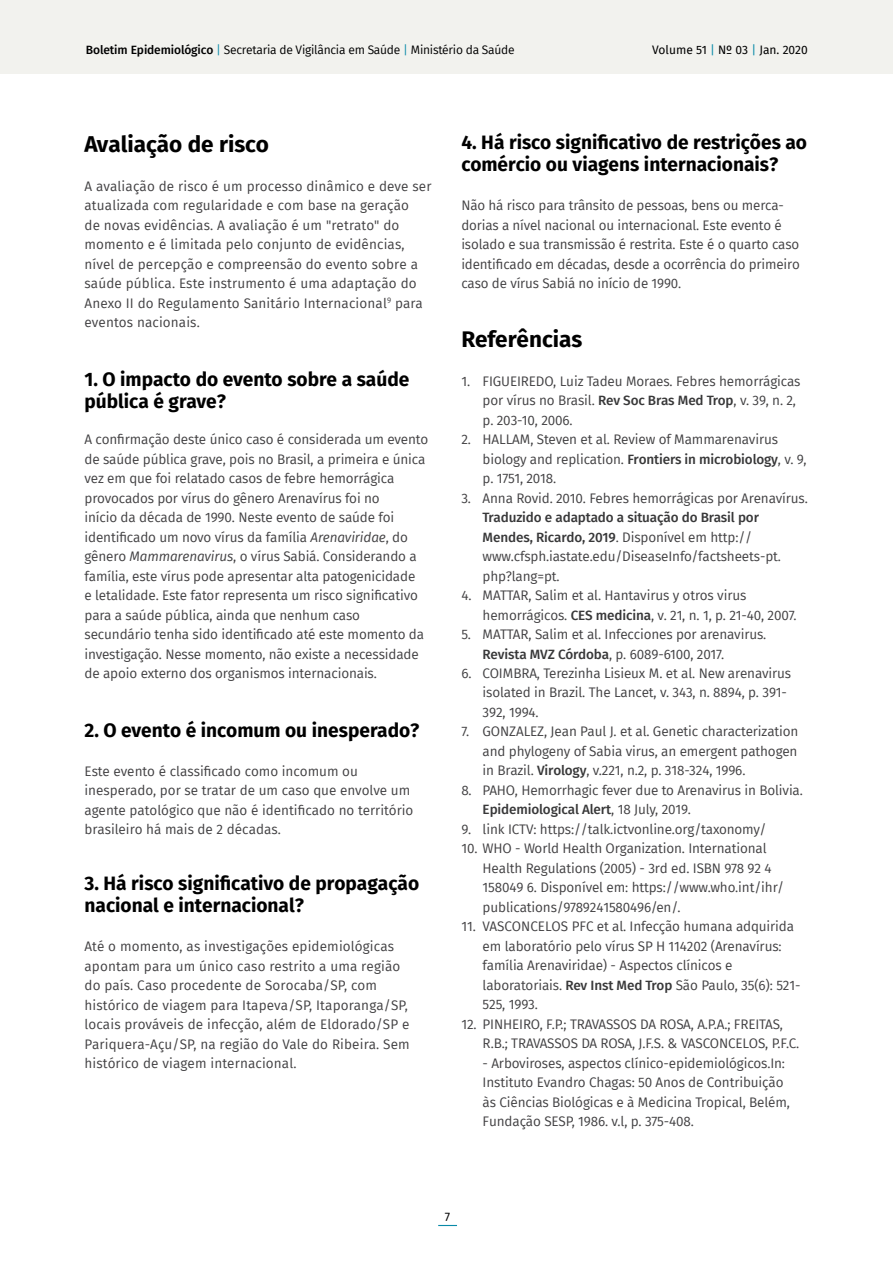
<style>
.page{position:relative;width:893px;height:1263px;background:#fff}
.page>*{position:absolute;margin:0;border:0;box-sizing:border-box;transform-origin:0 0}
.t1{font:700 22.5px "Fira Sans";color:#000}
.t2{font:700 19.5px/22.8px "Fira Sans";color:#000}
.t3{font:13.5px/19.5px "Fira Sans";letter-spacing:-.01em;color:#414042}
.t4{font:13.5px/19.5px "Fira Sans";letter-spacing:.01em;color:#414042}
.t5{font:12px "Fira Sans";letter-spacing:-.02em;color:#000}
.t6{font:12px "Fira Sans";color:#000}
.s1{font-weight:500}
.s2{color:#098aa8}
.s3{font-style:italic}
.s4{font-weight:500;color:#383839}
</style>
<div class="page">
<div style="left:0;top:0;width:893px;height:74px;background:#f2f2ee"></div>
<svg style="left:438px;top:1225px;width:19px;height:1px"></svg>
<p class="t5" style="left:86px;top:41px;width:430px"><span class="s1">Boletim Epidemiológico</span> <span class="s2">|</span> Secretaria de Vigilância em Saúde <span class="s2">|</span> Ministério da Saúde</p>
<p class="t6" style="left:652px;top:41px;width:157px">Volume 51 <span class="s2">|</span> Nº 03 <span class="s2">|</span> Jan. 2020</p>
<h1 class="t1" style="left:85px;top:125px;width:186px">Avaliação de risco</h1>
<p class="t4" style="left:85px;top:176px;width:349px">A avaliação de risco é um processo dinâmico e deve ser atualizada com regularidade e com base na geração<br>de novas evidências. A avaliação é um "retrato" do momento e é limitada pelo conjunto de evidências, nível de percepção e compreensão do evento sobre a saúde pública. Este instrumento é uma adaptação do Anexo II do Regulamento Sanitário Internacional<sup>9</sup> para eventos nacionais.</p>
<h2 class="t2" style="left:85px;top:366px;width:326px">1. O impacto do evento sobre a saúde pública é grave?</h2>
<p class="t3" style="left:85px;top:429px;width:345px">A confirmação deste único caso é considerada um evento de saúde pública grave, pois no Brasil, a primeira e única vez em que foi relatado casos de febre hemorrágica provocados por vírus do gênero Arenavírus foi no<br>início da década de 1990. Neste evento de saúde foi identificado um novo vírus da família <span class="s3">Arenaviridae</span>, do gênero <span class="s3">Mammarenavirus</span>, o vírus Sabiá. Considerando a família, este vírus pode apresentar alta patogenicidade<br>e letalidade. Este fator representa um risco significativo para a saúde pública, ainda que nenhum caso secundário tenha sido identificado até este momento da investigação. Nesse momento, não existe a necessidade de apoio externo dos organismos internacionais.</p>
<h2 class="t2" style="left:85px;top:717px;width:336px">2. O evento é incomum ou inesperado?</h2>
<p class="t3" style="left:85px;top:761px;width:330px">Este evento é classificado como incomum ou inesperado, por se tratar de um caso que envolve um agente patológico que não é identificado no território brasileiro há mais de 2 décadas.</p>
<h2 class="t2" style="left:85px;top:870px;width:336px">3. Há risco significativo de propagação nacional e internacional?</h2>
<p class="t4" style="left:85px;top:936px;width:327px">Até o momento, as investigações epidemiológicas apontam para um único caso restrito a uma região do país. Caso procedente de Sorocaba/SP, com histórico de viagem para Itapeva/SP, Itaporanga/SP, locais prováveis de infecção, além de Eldorado/SP e Pariquera-Açu/SP, na região do Vale do Ribeira. Sem histórico de viagem internacional.</p>
<h2 class="t2" style="left:461px;top:129px;width:347px">4. Há risco significativo de restrições ao comércio ou viagens internacionais?</h2>
<p class="t3" style="left:461px;top:195px;width:340px">Não há risco para trânsito de pessoas, bens ou merca&shy;dorias a nível nacional ou internacional. Este evento é isolado e sua transmissão é restrita. Este é o quarto caso identificado em décadas, desde a ocorrência do primeiro caso de vírus Sabiá no início de 1990.</p>
<h1 class="t1" style="left:461px;top:320px;width:122px">Referências</h1>
<p class="t3" style="left:483px;top:371px;width:319px;text-indent:-21px">1. FIGUEIREDO, Luiz Tadeu Moraes. Febres hemorrágicas por vírus no Brasil. <span class="s4">Rev Soc Bras Med Trop</span>, v. 39, n. 2, p. 203-10, 2006.</p>
<p class="t3" style="left:483px;top:429px;width:326px;text-indent:-21px">2. HALLAM, Steven et al. Review of Mammarenavirus biology and replication. <span class="s4">Frontiers in microbiology</span>, v. 9, p. 1751, 2018.</p>
<p class="t3" style="left:461px;top:488px;width:348px">3. Anna Rovid. 2010. Febres hemorrágicas por Arenavírus.</p>
<p class="t3" style="left:483px;top:507px;width:300px"><span class="s4">Traduzido e adaptado a situação do Brasil por Mendes, Ricardo, 2019</span>. Disponível em http:// www.cfsph.iastate.edu/DiseaseInfo/factsheets-pt. php?lang=pt.</p>
<p class="t3" style="left:483px;top:585px;width:316px;text-indent:-21px">4. MATTAR, Salim et al. Hantavirus y otros virus hemorrágicos. <span class="s4">CES medicina</span>, v. 21, n. 1, p. 21-40, 2007.</p>
<p class="t3" style="left:483px;top:624px;width:285px;text-indent:-21px">5. MATTAR, Salim et al. Infecciones por arenavirus.<br><span class="s4">Revista MVZ Córdoba</span>, p. 6089-6100, 2017.</p>
<p class="t3" style="left:483px;top:663px;width:310px;text-indent:-21px">6. COIMBRA, Terezinha Lisieux M. et al. New arenavirus isolated in Brazil. The Lancet, v. 343, n. 8894, p. 391-<br>392, 1994.</p>
<p class="t3" style="left:483px;top:722px;width:317px;text-align:justify;text-indent:-21px">7. GONZALEZ, Jean Paul J. et al. Genetic characterization and phylogeny of Sabia virus, an emergent pathogen in Brazil. <span class="s4">Virology</span>, v.221, n.2, p. 318-324, 1996.</p>
<p class="t3" style="left:483px;top:780px;width:322px;text-indent:-21px">8. PAHO, Hemorrhagic fever due to Arenavirus in Bolivia.<br><span class="s4">Epidemiological Alert</span>, 18 July, 2019.</p>
<p class="t3" style="left:461px;top:819px;width:307px">9. link ICTV: https://talk.ictvonline.org/taxonomy/</p>
<p class="t3" style="left:483px;top:839px;width:303px;text-indent:-21px">10. WHO - World Health Organization. International Health Regulations (2005) - 3rd ed. ISBN 978 92 4<br>158049 6. Disponível em: https://www.who.int/ihr/ publications/9789241580496/en/.</p>
<p class="t3" style="left:461px;top:917px;width:37px">11. Vasconcelos</p>
<p class="t3" style="left:483px;top:917px;width:319px;text-indent:89px">PFC et al. Infecção humana adquirida em laboratório pelo vírus SP H 114202 (Arenavírus: família Arenaviridae) - Aspectos clínicos e laboratoriais. <span class="s4">Rev Inst Med Trop</span> São Paulo, 35(6): 521- 525, 1993.</p>
<p class="t3" style="left:483px;top:1014px;width:318px;text-indent:-21px">12. PINHEIRO, F.P.; TRAVASSOS DA ROSA, A.P.A.; FREITAS,<br>R.B.; TRAVASSOS DA ROSA, J.F.S. &amp; VASCONCELOS, P.F.C.</p>
<p class="t3" style="left:483px;top:1053px;width:309px">- Arboviroses, aspectos clínico-epidemiológicos.In:<br>Instituto Evandro Chagas: 50 Anos de Contribuição às Ciências Biológicas e à Medicina Tropical, Belém, Fundação SESP, 1986. v.l, p. 375-408.</p>
<p class="t6" style="left:445px;top:1207px;width:7px">7</p>
</div>
